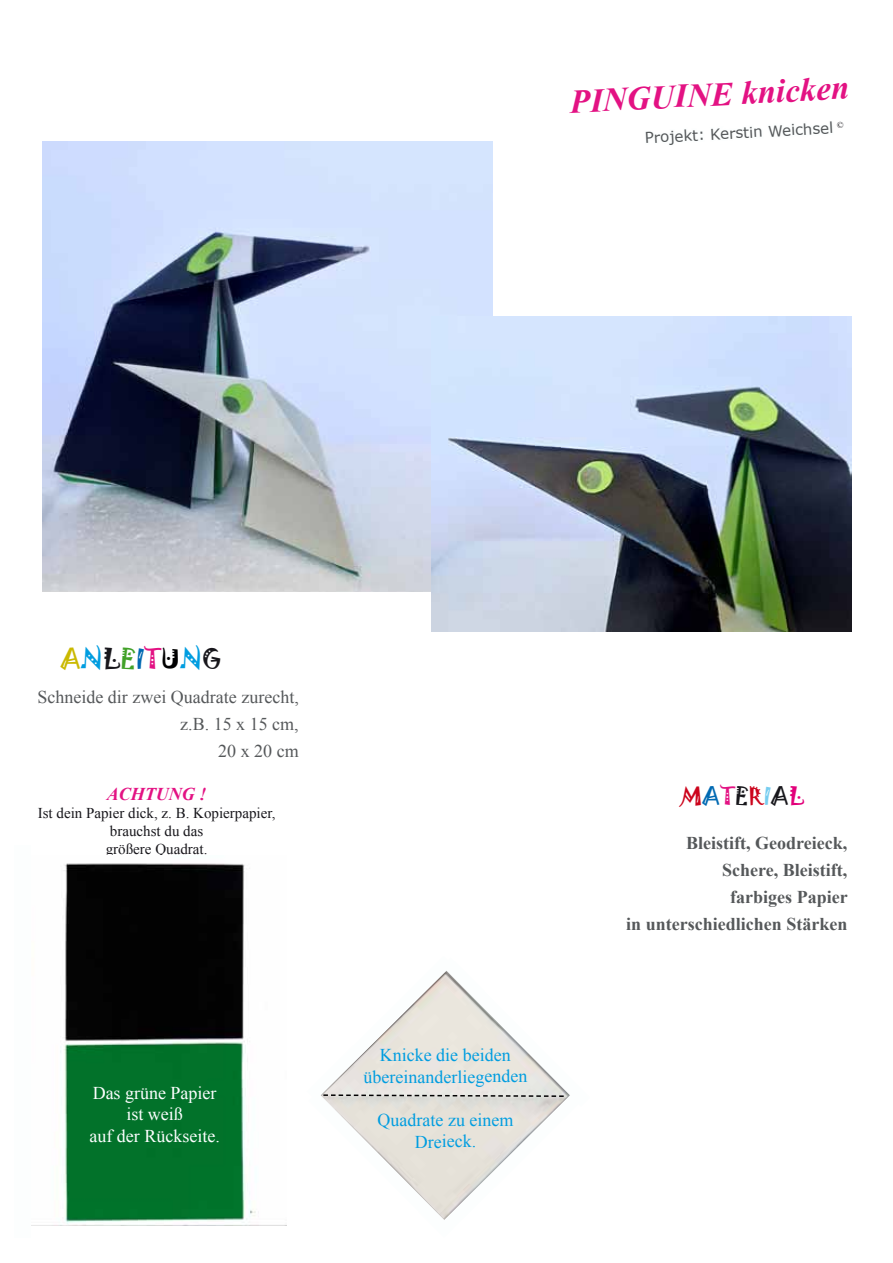
<style>
.page{position:relative;width:893px;height:1263px;background:#fff}
.page>*{position:absolute;margin:0;border:0;box-sizing:border-box;transform-origin:0 0}
.t1{font:italic 700 33px "Times New Roman";color:#e31283}
.t2{font:25.5px "Jokerman";color:#009de0}
.t3{font:22.5px "Jokerman";color:#cc041c}
.t4{font:700 18px/27px "Times New Roman";color:#55585a;text-align:right}
.t5{font:18px/21.6px "Times New Roman";letter-spacing:-.005em;color:#009de0;text-align:center}
.t6{font:18px/27px "Times New Roman";color:#55585a;text-align:right}
.t7{font:18px/21.6px "Times New Roman";color:#fcfefe;text-align:center}
.t8{font:italic 700 18px "Times New Roman";color:#e31283}
.t9{font:15px/18px "Times New Roman";color:#18171c;text-align:center}
.t10{font:15px "Verdana";color:#55585a}
.s1{color:#cab900}
.s2{color:#18171c}
.s3{color:#41a128}
.s4{color:#0069b2}
.s5{color:#e31283}
.s6{color:#000001}
.s7{color:#76cdf0}
.s8{color:#e2007a}
</style>
<div class="page">
<img style="left:43px;top:142px;width:449px;height:450px">
<img style="left:431px;top:317px;width:420px;height:314px">
<svg style="left:321px;top:971px;width:249px;height:249px"></svg>
<img style="left:31px;top:863px;width:256px;height:363px">
<h1 class="t1" style="left:569px;top:79px;width:281px;rotate:-3deg">PINGUINE knicken</h1>
<p class="t10" style="left:644px;top:128px;width:201px;rotate:-3deg">Projekt: Kerstin Weichsel <sup>©</sup></p>
<h2 class="t2" style="left:60px;top:641px;width:162px"><span class="s1">A</span>N<span class="s2">L</span><span class="s3">E</span><span class="s4">I</span><span class="s5">T</span><span class="s6">U</span>N<span class="s2">G</span></h2>
<p class="t6" style="left:37px;top:683px;width:263px">Schneide dir zwei Quadrate zurecht, z.B. 15 x 15 cm,<br>20 x 20 cm</p>
<p class="t8" style="left:107px;top:781px;width:101px">ACHTUNG !</p>
<p class="t9" style="left:38px;top:804px;width:239px">Ist dein Papier dick, z. B. Kopierpapier, brauchst du das<br>größere Quadrat.</p>
<p class="t7" style="left:89px;top:1081px;width:132px">Das grüne Papier ist weiß<br>auf der Rückseite.</p>
<p class="t5" style="left:363px;top:1044px;width:165px">Knicke die beiden übereinanderliegenden</p>
<p class="t5" style="left:378px;top:1109px;width:137px">Quadrate zu einem<br>Dreieck.</p>
<p class="t3" style="left:681px;top:780px;width:124px">M<span class="s4">A</span><span class="s5">T</span><span class="s2">E</span>R<span class="s7">I</span><span class="s2">A</span><span class="s8">L</span></p>
<p class="t4" style="left:626px;top:828px;width:223px">Bleistift, Geodreieck,<br>Schere, Bleistift,<br>farbiges Papier<br>in unterschiedlichen Stärken</p>
</div>
